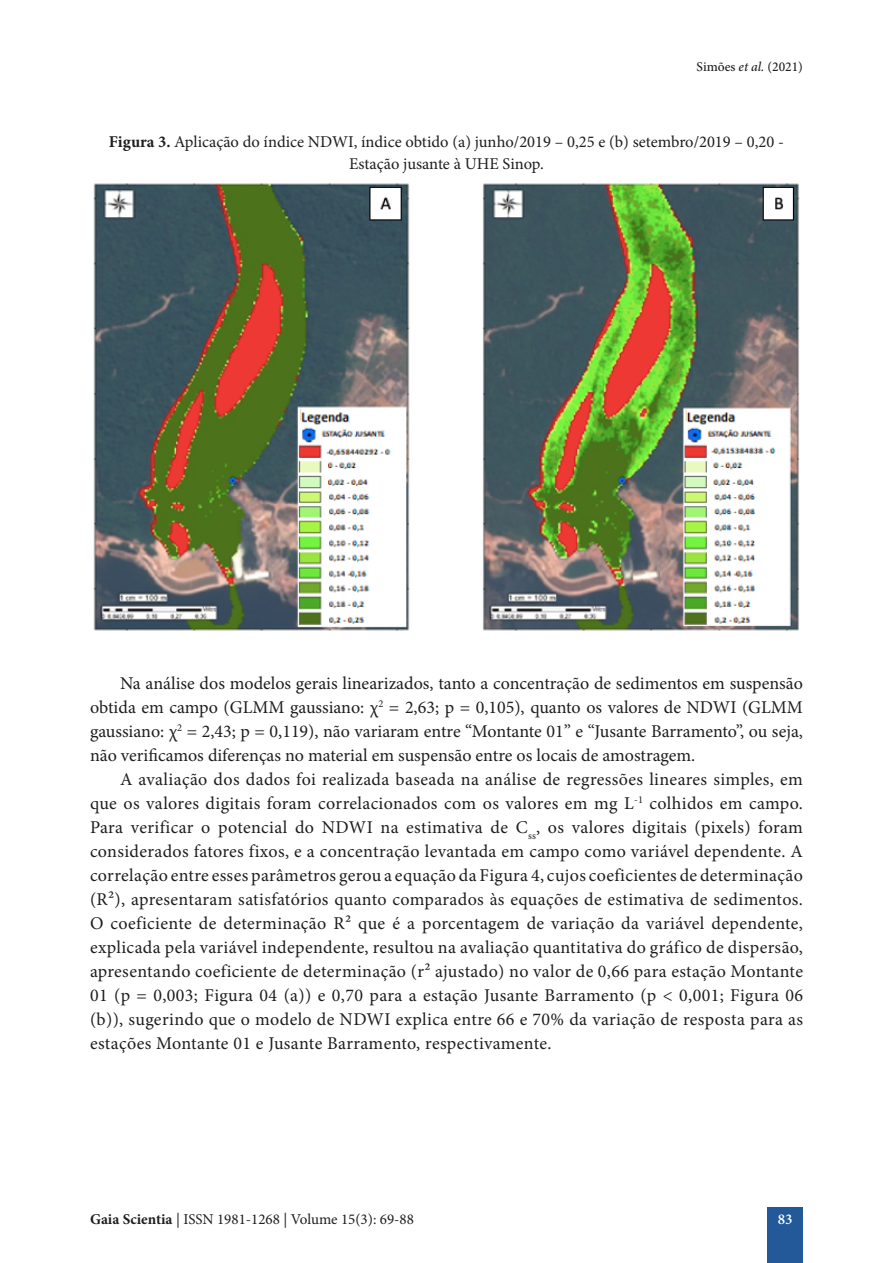
<style>
.page{position:relative;width:893px;height:1263px;background:#fff}
.page>*{position:absolute;margin:0;border:0;box-sizing:border-box;transform-origin:0 0}
.t1{font:18px/24px "Minion Pro";letter-spacing:.005em;color:#1e1e1e;text-align:justify}
.t2{font:16.5px/21.6px "Minion Pro";color:#1e1e1e;text-align:center}
.t3{font:15px "Minion Pro";color:#1e1e1e}
.t4{font:600 15px "Minion Pro";color:#fff}
.t5{font:500 13.5px "Minion Pro";color:#1e1e1e}
.s1{font-style:italic}
.s2{font-weight:700}
</style>
<div class="page">
<div style="left:767px;top:1207px;width:36px;height:56px;background:#235999"></div>
<img style="left:93px;top:183px;width:707px;height:448px">
<p class="t5" style="left:697px;top:58px;width:108px">Simões <span class="s1">et al.</span> (2021)</p>
<p class="t2" style="left:109px;top:131px;width:677px"><span class="s2">Figura 3.</span> Aplicação do índice NDWI, índice obtido (a) junho/2019 – 0,25 e (b) setembro/2019 – 0,20 -<br>Estação jusante à UHE Sinop.</p>
<p class="t1" style="left:90px;top:671px;width:714px;text-indent:30px">Na análise dos modelos gerais linearizados, tanto a concentração de sedimentos em suspensão obtida em campo (GLMM gaussiano: χ<sup>2</sup> = 2,63; p = 0,105), quanto os valores de NDWI (GLMM gaussiano: χ<sup>2</sup> = 2,43; p = 0,119), não variaram entre “Montante 01” e “Jusante Barramento”, ou seja, não verificamos diferenças no material em suspensão entre os locais de amostragem.</p>
<p class="t1" style="left:90px;top:767px;width:715px;text-indent:30px">A avaliação dos dados foi realizada baseada na análise de regressões lineares simples, em que os valores digitais foram correlacionados com os valores em mg L<sup>-1</sup> colhidos em campo.<br>Para verificar o potencial do NDWI na estimativa de C<sub>ss</sub>, os valores digitais (pixels) foram considerados fatores fixos, e a concentração levantada em campo como variável dependente. A correlação entre esses parâmetros gerou a equação da Figura 4, cujos coeficientes de determinação (R²), apresentaram satisfatórios quanto comparados às equações de estimativa de sedimentos.<br>O coeficiente de determinação R² que é a porcentagem de variação da variável dependente, explicada pela variável independente, resultou na avaliação quantitativa do gráfico de dispersão, apresentando coeficiente de determinação (r² ajustado) no valor de 0,66 para estação Montante 01 (p = 0,003; Figura 04 (a)) e 0,70 para a estação Jusante Barramento (p &lt; 0,001; Figura 06 (b)), sugerindo que o modelo de NDWI explica entre 66 e 70% da variação de resposta para as estações Montante 01 e Jusante Barramento, respectivamente.</p>
<p class="t3" style="left:90px;top:1209px;width:325px"><span class="s2">Gaia Scientia</span> | ISSN 1981-1268 | Volume 15(3): 69-88</p>
<p class="t4" style="left:778px;top:1209px;width:16px">83</p>
</div>
